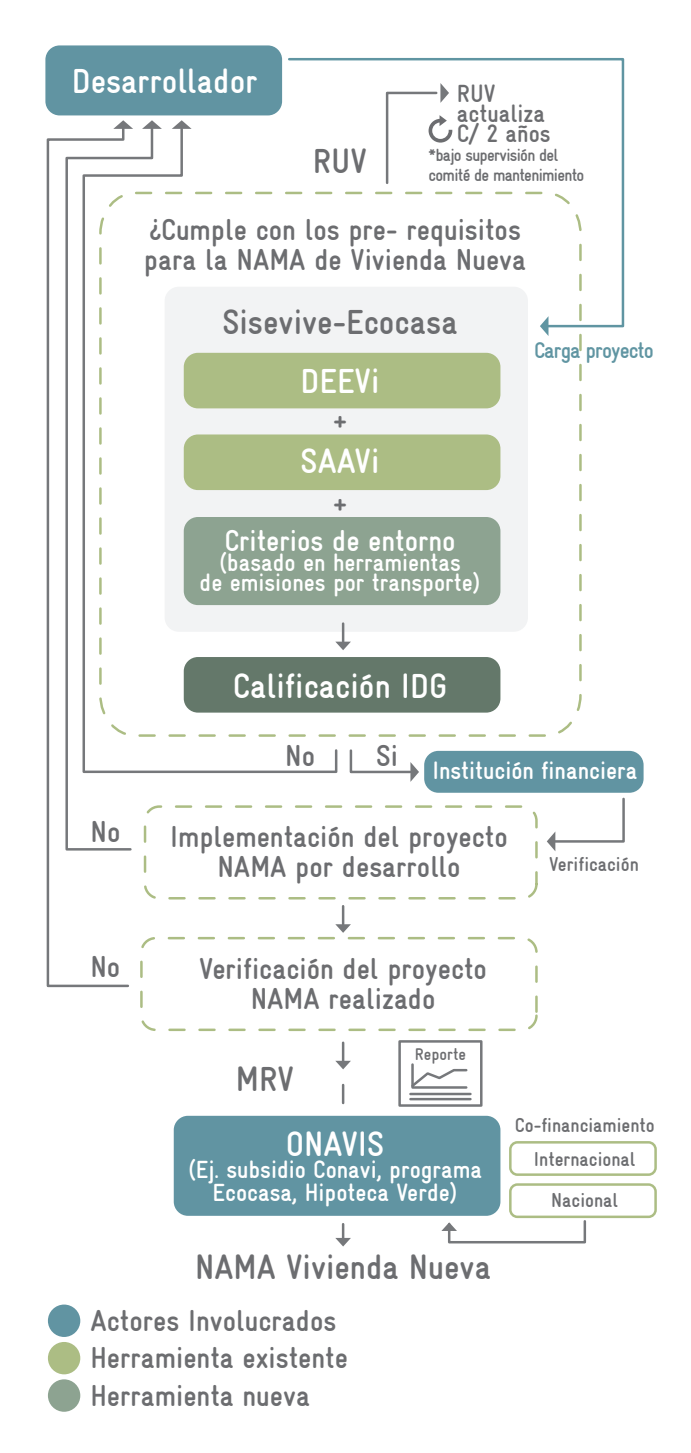
<style>
.page{position:relative;width:691px;height:1453px;background:#fff}
.page>*{position:absolute;margin:0;border:0;box-sizing:border-box;transform-origin:0 0}
.t1{font:700 condensed 35px "GIZ Gravur TT";color:#fff}
.t2{font:700 condensed 35px "GIZ Gravur TT";color:#6c6d70}
.t3{font:700 condensed 30px/30px "GIZ Gravur TT";color:#6c6d70}
.t4{font:700 condensed 30px "GIZ Gravur TT";color:#fff}
.t5{font:700 condensed 25px/22.5px "GIZ Gravur TT";color:#fff;text-align:center}
.t6{font:700 condensed 25px/20px "GIZ Gravur TT";color:#6c6d70}
.t7{font:700 condensed 22.5px "GIZ Gravur TT";letter-spacing:-.04em;color:#6095a2}
.t8{font:700 condensed 20px/33.8px "GIZ Gravur TT";color:#6c6d70;text-align:center}
.t9{font:700 condensed 17.5px/20px "GIZ Gravur TT";letter-spacing:-.04em;color:#6c6d70}
.t10{font:700 condensed 17px "GIZ Gravur TT";color:#6c6d70}
</style>
<div class="page">
<div style="left:45px;top:45px;width:237px;height:70px;background:#6194a2;border-radius:14px"></div>
<div style="left:424px;top:751px;width:220px;height:42px;background:#6194a2;border-radius:14px"></div>
<div style="left:174px;top:1116px;width:326px;height:100px;background:#6194a2;border-radius:14px"></div>
<svg style="left:339px;top:329px;width:243px;height:408px"></svg>
<div style="left:184px;top:353px;width:316px;height:55px;background:#acbd84;border-radius:14px"></div>
<div style="left:184px;top:434px;width:316px;height:56px;background:#acbd84;border-radius:14px"></div>
<div style="left:184px;top:657px;width:316px;height:55px;background:#64786a;border-radius:14px"></div>
<div style="left:184px;top:517px;width:316px;height:88px;background:#8da391;border-radius:14px"></div>
<svg style="left:339px;top:623px;width:12px;height:27px"></svg>
<svg style="left:335px;top:1043px;width:16px;height:26px"></svg>
<svg style="left:342px;top:1085px;width:2px;height:18px"></svg>
<svg style="left:335px;top:1224px;width:16px;height:22px"></svg>
<svg style="left:335px;top:906px;width:16px;height:27px"></svg>
<svg style="left:349px;top:749px;width:70px;height:33px"></svg>
<svg style="left:540px;top:329px;width:8px;height:7px"></svg>
<svg style="left:154px;top:129px;width:185px;height:644px"></svg>
<svg style="left:130px;top:129px;width:24px;height:722px"></svg>
<svg style="left:46px;top:129px;width:84px;height:859px"></svg>
<svg style="left:172px;top:120px;width:20px;height:9px"></svg>
<svg style="left:142px;top:120px;width:20px;height:9px"></svg>
<svg style="left:113px;top:120px;width:20px;height:9px"></svg>
<div style="left:144px;top:805px;width:394px;height:94px;border:2px dashed #acbd84;border-radius:14px"></div>
<div style="left:140px;top:937px;width:398px;height:94px;border:2px dashed #acbd84;border-radius:14px"></div>
<div style="left:509px;top:1141px;width:148px;height:35px;border:2px solid #acbd84;border-radius:7px"></div>
<div style="left:509px;top:1183px;width:148px;height:35px;border:2px solid #acbd84;border-radius:7px"></div>
<div style="left:398px;top:1040px;width:84px;height:67px;border:2px solid #76787b"></div>
<hr style="left:410px;top:1098px;width:60px;height:2px;background:#76787b">
<hr style="left:410px;top:1093px;width:60px;height:2px;background:#76787b">
<svg style="left:411px;top:1063px;width:57px;height:26px"></svg>
<svg style="left:547px;top:797px;width:78px;height:54px"></svg>
<svg style="left:287px;top:58px;width:338px;height:271px"></svg>
<svg style="left:441px;top:1220px;width:146px;height:24px"></svg>
<div style="left:48px;top:1304px;width:32px;height:33px;background:#6194a2;border-radius:50%"></div>
<div style="left:48px;top:1342px;width:32px;height:32px;background:#acbd84;border-radius:50%"></div>
<div style="left:48px;top:1379px;width:32px;height:33px;background:#8da391;border-radius:50%"></div>
<svg style="left:385px;top:83px;width:67px;height:102px"></svg>
<p class="t1" style="left:72px;top:62px;width:187px">Desarrollador</p>
<p class="t2" style="left:313px;top:142px;width:56px">RUV</p>
<p class="t6" style="left:457px;top:83px;width:95px">RUV actualiza<br>C/ 2 años</p>
<p class="t9" style="left:429px;top:146px;width:157px">*bajo supervisión del comité de mantenimiento</p>
<p class="t3" style="left:144px;top:215px;width:384px">¿Cumple con los pre- requisitos para la NAMA de Vivienda Nueva</p>
<p class="t2" style="left:222px;top:303px;width:237px">Sisevive-Ecocasa</p>
<p class="t1" style="left:301px;top:362px;width:81px">DEEVi</p>
<p class="t3" style="left:333px;top:405px;width:16px">+</p>
<p class="t1" style="left:301px;top:441px;width:81px">SAAVi</p>
<p class="t3" style="left:333px;top:487px;width:16px">+</p>
<p class="t4" style="left:224px;top:524px;width:233px">Criterios de entorno</p>
<p class="t5" style="left:200px;top:552px;width:282px;line-height:20px">(basado en herramientas<br>de emisiones por transporte)</p>
<p class="t1" style="left:233px;top:666px;width:216px">Calificación IDG</p>
<p class="t7" style="left:534px;top:338px;width:121px">Carga proyecto</p>
<p class="t3" style="left:90px;top:817px;width:31px">No</p>
<p class="t3" style="left:285px;top:741px;width:31px">No</p>
<p class="t3" style="left:376px;top:741px;width:23px">Si</p>
<p class="t5" style="left:432px;top:759px;width:207px">Institución financiera</p>
<p class="t3" style="left:170px;top:822px;width:339px;text-align:center">Implementación del proyecto<br>NAMA por desarrollo</p>
<p class="t8" style="left:549px;top:848px;width:91px">Verificación</p>
<p class="t3" style="left:90px;top:952px;width:31px">No</p>
<p class="t3" style="left:199px;top:954px;width:289px;text-align:center">Verificación del proyecto<br>NAMA realizado</p>
<p class="t10" style="left:415px;top:1045px;width:53px">Reporte</p>
<p class="t2" style="left:236px;top:1059px;width:60px">MRV</p>
<p class="t1" style="left:286px;top:1124px;width:100px">ONAVIS</p>
<p class="t5" style="left:188px;top:1158px;width:296px">(Ej. subsidio Conavi, programa<br>Ecocasa, Hipoteca Verde)</p>
<p class="t2" style="left:195px;top:1248px;width:297px">NAMA Vivienda Nueva</p>
<p class="t3" style="left:90px;top:1302px;width:259px;line-height:37.5px">Actores Involucrados<br>Herramienta existente<br>Herramienta nueva</p>
<p class="t8" style="left:515px;top:1108px;width:141px">Co-financiamiento<br>Internacional</p>
<p class="t8" style="left:551px;top:1183px;width:69px">Nacional</p>
</div>
